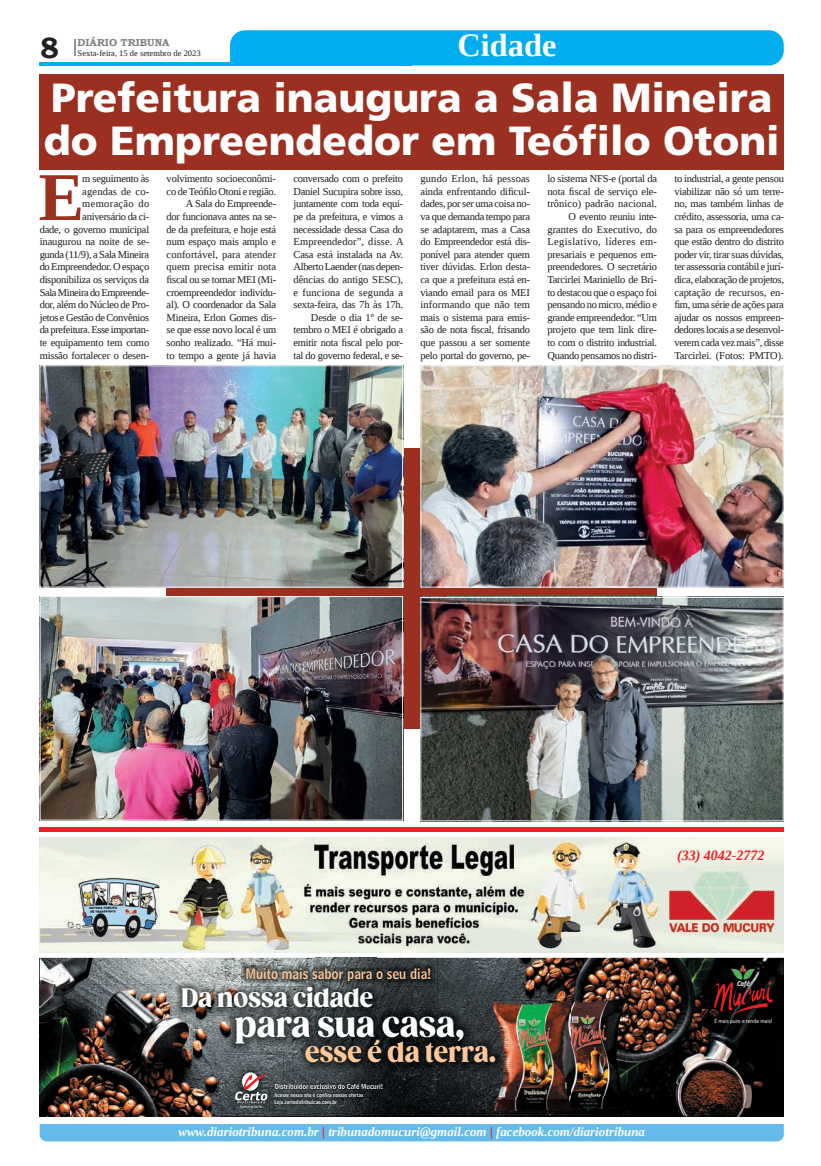
<style>
.page{position:relative;width:821px;height:1166px;background:#fff}
.page>*{position:absolute;margin:0;border:0;box-sizing:border-box;transform-origin:0 0}
.t1{font:700 68.25px "Liberation Serif";color:#9b2f20}
.t2{font:900 40.69px/42.9px "Frutiger LT Std";color:#fff}
.t3{font:900 35px "Gazpacho";letter-spacing:.005em;color:#fff;scale:.91 1}
.t4{font:700 32.38px "Liberation Serif";color:#fff}
.t5{font:700 29.31px "Bookman Old Style";color:#231f20}
.t6{font:900 27.74px "Gazpacho";color:#fcc799;scale:.91 1}
.t7{font:900 25.72px "Gazpacho";color:#fff;scale:.91 1}
.t8{font:italic 700 14.44px "Liberation Serif";color:#ee1d23}
.t9{font:14.09px "Bell Centennial BT Name And Number";color:#fcc799;scale:.91 1}
.t10{font:italic 700 12.95px "Liberation Serif";color:#fff}
.t11{font:10.5px/12.6px "Liberation Serif";letter-spacing:-.025em;color:#231f20;text-align:right}
.t12{font:700 10.06px "Bookman Old Style";color:#808285}
.t13{font:8.4px "Liberation Serif";color:#231f20}
.t14{font:italic 700 7.79px "Calibri";color:#fff;scale:.9 1}
.t15{font:7px "Bell Centennial BT Name And Number";color:#fff;scale:.91 1}
.t16{font:6.12px "Calibri";color:#fff;scale:.9 1}
.t17{font:5.25px/6.6px "Bell Centennial BT Name And Number";color:#fff;scale:.91 1}
.s1{color:#ee1d23}
</style>
<div class="page">
<div style="left:40px;top:74px;width:744px;height:96px;background:#9b2f20"></div>
<div style="left:167px;top:448px;width:490px;height:280px;background:#9b2f20"></div>
<svg style="left:74px;top:39px;width:2px;height:17px"></svg>
<hr style="left:40px;top:62px;width:372px;height:3px;background:#00aeef">
<div style="left:230px;top:30px;width:554px;height:35px;background:#00aeef"></div>
<div style="left:40px;top:1124px;width:744px;height:17px;background:#64bae9"></div>
<img style="left:40px;top:837px;width:744px;height:115px">
<img style="left:40px;top:958px;width:276px;height:26px">
<img style="left:70px;top:984px;width:123px;height:79px">
<img style="left:40px;top:984px;width:30px;height:132px">
<img style="left:193px;top:1015px;width:62px;height:48px">
<img style="left:255px;top:1053px;width:61px;height:63px">
<img style="left:70px;top:1063px;width:149px;height:53px">
<img style="left:437px;top:958px;width:173px;height:52px">
<img style="left:610px;top:958px;width:92px;height:78px">
<img style="left:472px;top:1010px;width:21px;height:6px">
<img style="left:611px;top:1036px;width:173px;height:80px">
<img style="left:316px;top:1070px;width:177px;height:46px">
<img style="left:583px;top:1115px;width:28px;height:1px">
<img style="left:377px;top:958px;width:60px;height:49px">
<img style="left:316px;top:958px;width:61px;height:5px">
<img style="left:219px;top:1056px;width:64px;height:60px">
<img style="left:219px;top:1055px;width:64px;height:1px">
<svg style="left:235px;top:1073px;width:32px;height:35px"></svg>
<img style="left:283px;top:1081px;width:33px;height:6px">
<img style="left:316px;top:1081px;width:69px;height:10px">
<img style="left:316px;top:1083px;width:67px;height:6px">
<img style="left:269px;top:1087px;width:99px;height:23px">
<img style="left:316px;top:1087px;width:52px;height:2px">
<svg style="left:273px;top:1081px;width:10px;height:10px"></svg>
<img style="left:702px;top:958px;width:82px;height:78px">
<svg style="left:713px;top:981px;width:60px;height:36px;background:#400d0e"></svg>
<img style="left:713px;top:965px;width:61px;height:15px">
<img style="left:247px;top:963px;width:188px;height:23px">
<img style="left:247px;top:968px;width:187px;height:13px">
<img style="left:227px;top:1015px;width:89px;height:38px">
<img style="left:316px;top:1008px;width:156px;height:23px">
<img style="left:292px;top:1016px;width:63px;height:21px">
<img style="left:357px;top:1016px;width:80px;height:15px">
<img style="left:437px;top:1007px;width:35px;height:1px">
<img style="left:380px;top:1007px;width:57px;height:1px">
<img style="left:176px;top:981px;width:140px;height:34px">
<img style="left:316px;top:986px;width:64px;height:29px">
<img style="left:247px;top:981px;width:133px;height:5px">
<img style="left:227px;top:1007px;width:89px;height:1px">
<img style="left:316px;top:1007px;width:64px;height:1px">
<img style="left:176px;top:980px;width:66px;height:1px">
<svg style="left:242px;top:963px;width:5px;height:23px"></svg>
<img style="left:247px;top:980px;width:69px;height:1px">
<img style="left:316px;top:980px;width:64px;height:1px">
<img style="left:545px;top:998px;width:80px;height:110px">
<img style="left:493px;top:1000px;width:77px;height:97px">
<img style="left:583px;top:1108px;width:27px;height:7px">
<img style="left:610px;top:1097px;width:27px;height:18px">
<img style="left:482px;top:1115px;width:100px;height:1px">
<img style="left:482px;top:1097px;width:25px;height:18px">
<img style="left:507px;top:1110px;width:27px;height:5px">
<img style="left:493px;top:1097px;width:41px;height:13px">
<svg style="left:534px;top:1097px;width:49px;height:19px"></svg>
<img style="left:298px;top:1053px;width:139px;height:17px">
<img style="left:437px;top:1041px;width:66px;height:29px">
<img style="left:298px;top:1032px;width:174px;height:21px">
<img style="left:298px;top:1032px;width:57px;height:5px">
<img style="left:357px;top:1032px;width:43px;height:5px">
<img style="left:400px;top:1032px;width:36px;height:5px">
<svg style="left:298px;top:1031px;width:57px;height:1px"></svg>
<img style="left:357px;top:1031px;width:42px;height:1px">
<img style="left:400px;top:1031px;width:36px;height:1px">
<svg style="left:437px;top:1016px;width:66px;height:25px;background:#3c3c3d"></svg>
<img style="left:40px;top:596px;width:363px;height:224px">
<img style="left:40px;top:365px;width:363px;height:222px">
<img style="left:420px;top:365px;width:364px;height:222px">
<img style="left:420px;top:597px;width:364px;height:224px">
<hr style="left:40px;top:827px;width:744px;height:4px;background:#ee1d23">
<h3 class="t4" style="left:457px;top:24px;width:100px">Cidade</h3>
<h2 class="t2" style="left:44px;top:76px;width:737px">Prefeitura inaugura a Sala Mineira do Empreendedor em Teófilo Otoni</h2>
<h1 class="t1" style="left:39px;top:151px;width:47px">E</h1>
<p class="t12" style="left:78px;top:35px;width:93px">DIÁRIO TRIBUNA</p>
<h3 class="t5" style="left:40px;top:27px;width:21px">8</h3>
<p class="t13" style="left:78px;top:48px;width:125px">Sexta-feira, 15 de setembro de 2023</p>
<p class="t11" style="left:40px;top:172px;width:111px">m seguimento às<br>agendas de co&shy;memoração do aniversário da ci-<br>dade, o governo municipal inaugurou na noite de se&shy;gunda (11/9), a Sala Mineira do Empreendedor. O espaço disponibiliza os serviços da<br>Sala Mineira do Empreende&shy;dor, além do Núcleo de Pro&shy;jetos e Gestão de Convênios da prefeitura. Esse importan&shy;te equipamento tem como missão fortalecer o desen-</p>
<p class="t11" style="left:167px;top:172px;width:111px">volvimento socioeconômi&shy;co de Teófilo Otoni e região.<br>A Sala do Empreende-<br>dor funcionava antes na se&shy;de da prefeitura, e hoje está num espaço mais amplo e confortável, para atender quem precisa emitir nota fiscal ou se tornar MEI (Mi&shy;croempreendedor individu&shy;al). O coordenador da Sala<br>Mineira, Erlon Gomes dis&shy;se que esse novo local é um sonho realizado. “Há mui&shy;to tempo a gente já havia</p>
<p class="t11" style="left:294px;top:172px;width:112px">conversado com o prefeito<br>Daniel Sucupira sobre isso, juntamente com toda equi&shy;pe da prefeitura, e vimos a necessidade dessa Casa do<br>Empreendedor”, disse. A<br>Casa está instalada na Av.<br>Alberto Laender (nas depen&shy;dências do antigo SESC), e funciona de segunda a sexta-feira, das 7h às 17h.<br>Desde o dia 1º de se&shy;tembro o MEI é obrigado a emitir nota fiscal pelo por&shy;tal do governo federal, e se-</p>
<p class="t11" style="left:420px;top:172px;width:111px;text-align:justify">gundo Erlon, há pessoas ainda enfrentando dificul&shy;dades, por ser uma coisa no&shy;va que demanda tempo para se adaptarem, mas a Casa do Empreendedor está dis&shy;ponível para atender quem tiver dúvidas. Erlon desta&shy;ca que a prefeitura está en&shy;viando email para os MEI informando que não tem mais o sistema para emis&shy;são de nota fiscal, frisando que passou a ser somente pelo portal do governo, pe-</p>
<p class="t11" style="left:547px;top:172px;width:111px">lo sistema NFS-e (portal da nota fiscal de serviço ele&shy;trônico) padrão nacional.<br>O evento reuniu inte&shy;grantes do Executivo, do<br>Legislativo, líderes em&shy;presariais e pequenos em&shy;preendedores. O secretário<br>Tarcirlei Mariniello de Bri&shy;to destacou que o espaço foi pensando no micro, médio e grande empreendedor. “Um projeto que tem link dire&shy;to com o distrito industrial.<br>Quando pensamos no distri-</p>
<p class="t11" style="left:674px;top:172px;width:111px;text-align:justify">to industrial, a gente pensou viabilizar não só um terre&shy;no, mas também linhas de crédito, assessoria, uma ca&shy;sa para os empreendedores que estão dentro do distrito poder vir, tirar suas dúvidas, ter assessoria contábil e jurí&shy;dica, elaboração de projetos, captação de recursos, en&shy;fim, uma série de ações para ajudar os nossos empreen&shy;dedores locais a se desenvol&shy;verem cada vez mais”, disse Tarcirlei. (Fotos: PMTO).</p>
<h3 class="t8" style="left:677px;top:846px;width:89px">(33) 4042-2772</h3>
<h3 class="t9" style="left:245px;top:964px;width:205px">Muito mais sabor para o seu dia!</h3>
<h3 class="t3" style="left:235px;top:1003px;width:254px">para sua casa,</h3>
<h3 class="t7" style="left:181px;top:982px;width:213px">Da nossa cidade</h3>
<h3 class="t6" style="left:305px;top:1035px;width:211px">esse é da terra.</h3>
<p class="t15" style="left:275px;top:1082px;width:120px">Distribuidor exclusivo do Café Mucuri!</p>
<p class="t17" style="left:275px;top:1092px;width:99px">Acesse nosso site e confira nossas ofertas<br>Loja.certodistribuicao.com.br</p>
<p class="t10" style="left:178px;top:1123px;width:468px">www.diariotribuna.com.br <span class="s1">|</span> tribunadomucuri@gmail.com <span class="s1">|</span> facebook.com/diariotribuna</p>
<p class="t14" style="left:737px;top:978px;width:16px">Café</p>
<p class="t16" style="left:715px;top:1017px;width:66px">É mais puro e rende mais!</p>
</div>
